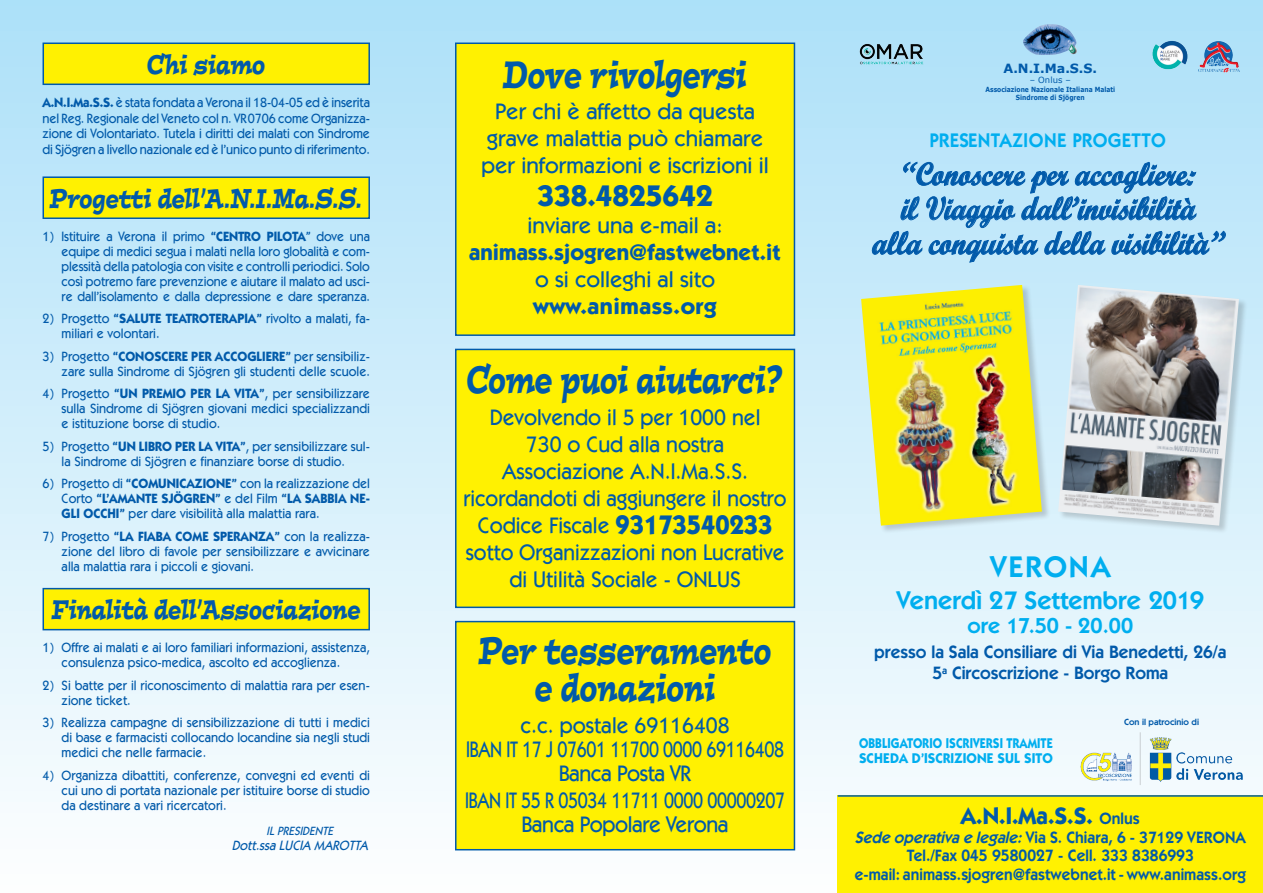
<style>
.page{position:relative;width:1263px;height:893px;background:#fff}
.page>*{position:absolute;margin:0;border:0;box-sizing:border-box;transform-origin:0 0}
.t1{font:italic 38.25px "Postino";color:#015aaa;scale:.67 1}
.t2{font:italic 38.25px "Postino";color:#015aaa;scale:.66 1}
.t3{font:700 32.4px "Script";color:#015aaa;scale:.9 1}
.t4{font:700 30px "Itc Kabel";color:#015aaa}
.t5{font:600 30px "Itc Kabel";letter-spacing:.06em;color:#00aeef}
.t6{font:italic 27px "Postino";color:#015aaa;scale:.7 1}
.t7{font:600 25.5px "Itc Kabel";color:#00aeef}
.t8{font:700 24px "Itc Kabel";color:#015aaa;scale:.95 1}
.t9{font:500 22.5px "Itc Kabel";color:#015aaa;scale:.95 1}
.t10{font:500 22.5px "Itc Kabel";color:#015aaa}
.t11{font:500 22.5px "Itc Kabel";color:#015aaa;scale:.93 1}
.t12{font:500 22.5px "Itc Kabel";letter-spacing:-.02em;color:#015aaa;scale:.8 1}
.t13{font:500 22.5px "Itc Kabel";letter-spacing:-.02em;color:#015aaa;scale:.95 1}
.t14{font:700 22.5px "Itc Kabel";color:#015aaa}
.t15{font:700 22.5px "Itc Kabel";letter-spacing:.02em;color:#015aaa;scale:1.05 1}
.t16{font:600 21.75px "Itc Kabel";color:#00aeef}
.t17{font:600 19.8px "Itc Kabel";letter-spacing:.02em;color:#00aeef;scale:.96 1}
.t18{font:600 18px "Itc Kabel";color:#015aaa}
.t19{font:600 16.5px "Itc Kabel";letter-spacing:.005em;color:#015aaa;scale:.95 1}
.t20{font:600 16.5px "Itc Kabel";letter-spacing:.005em;color:#015aaa;scale:.94 1}
.t21{font:700 14.1px "Itc Kabel";letter-spacing:.01em;color:#00aeef;scale:.85 1}
.t22{font:700 14.1px "Itc Kabel";letter-spacing:.01em;color:#00aeef;scale:.94 1}
.t23{font:500 13.5px/15px "Itc Kabel";color:#015aaa;text-align:justify;scale:.94 1}
.t24{font:italic 500 13.5px "Itc Kabel";color:#015aaa;scale:.94 1}
.t25{font:700 12.75px "Verdana";color:#015aaa}
.t26{font:italic 500 12px "Itc Kabel";color:#015aaa;scale:.94 1}
.t27{font:600 9px "Itc Kabel";color:#015aaa}
.t28{font:8.4px "Verdana";color:#015aaa}
.t29{font:700 7.05px "Verdana";color:#015aaa;scale:.85 1}
.s1{font-weight:700}
.s2{font-weight:600}
.s3{font-weight:700;font-size:27px}
.s4{font-weight:600;font-size:16.5px}
.s5{font-style:italic}
</style>
<div class="page">
<div style="left:0;top:0;width:1263px;height:893px;background:linear-gradient(to bottom,#ace0f8,#fcfefe)"></div>
<div style="left:838px;top:795px;width:425px;height:98px;background:#fff101"></div>
<div style="left:43px;top:177px;width:326px;height:41px;background:#fff101"></div>
<div style="left:43px;top:176px;width:327px;height:43px;border:2px solid #015aaa"></div>
<div style="left:456px;top:43px;width:338px;height:292px;background:#fff101"></div>
<div style="left:455px;top:43px;width:340px;height:293px;border:2px solid #015aaa"></div>
<div style="left:456px;top:349px;width:338px;height:258px;background:#fff101"></div>
<div style="left:455px;top:349px;width:340px;height:259px;border:2px solid #015aaa"></div>
<div style="left:456px;top:622px;width:338px;height:228px;background:#fff101"></div>
<div style="left:455px;top:621px;width:340px;height:229px;border:2px solid #015aaa"></div>
<div style="left:43px;top:589px;width:326px;height:41px;background:#fff101"></div>
<div style="left:43px;top:588px;width:327px;height:42px;border:2px solid #015aaa"></div>
<hr style="left:838px;top:795px;width:425px;height:2px;background:#015aaa">
<svg style="left:872px;top:162px;width:354px;height:100px;background:#9dceeb"></svg>
<div style="left:43px;top:43px;width:326px;height:41px;background:#fff101"></div>
<div style="left:43px;top:43px;width:327px;height:42px;border:2px solid #015aaa"></div>
<img style="left:1023px;top:24px;width:56px;height:32px">
<img style="left:859px;top:43px;width:65px;height:22px">
<img style="left:1197px;top:39px;width:45px;height:35px">
<img style="left:1150px;top:38px;width:39px;height:34px">
<img style="left:1079px;top:731px;width:165px;height:55px">
<div style="left:1058px;top:285px;width:189px;height:249px;background:#231f20;opacity:.2"></div>
<img style="left:1058px;top:285px;width:181px;height:241px">
<div style="left:861px;top:285px;width:190px;height:249px;background:#231f20;opacity:.2"></div>
<img style="left:861px;top:285px;width:181px;height:241px">
<p class="t6" style="left:147px;top:46px;width:170px">Chi siamo</p>
<p class="t23" style="left:43px;top:94px;width:350px;line-height:15.8px"><span class="s1">A.N.I.Ma.S.S.</span> è stata fondata a Verona il 18-04-05 ed è inserita nel Reg. Regionale del Veneto col n. VR0706 come Organizza&shy;zione di Volontariato. Tutela i diritti dei malati con Sindrome di Sjögren a livello nazionale ed è l’unico punto di riferimento.</p>
<p class="t6" style="left:50px;top:180px;width:448px">Progetti dell’A.N.I.Ma.S.S.</p>
<p class="t23" style="left:62px;top:229px;width:329px;text-indent:-19px">1) Istituire a Verona il primo <span class="s1">“CENTRO PILOTA</span><span class="s2">”</span> dove una equipe di medici segua i malati nella loro globalità e com&shy;plessità della patologia con visite e controlli periodici. Solo così potremo fare prevenzione e aiutare il malato ad usci&shy;re dall’isolamento e dalla depressione e dare speranza.</p>
<p class="t23" style="left:62px;top:311px;width:329px;text-indent:-19px">2) Progetto <span class="s1">“SALUTE TEATROTERAPIA”</span> rivolto a malati, fa&shy;miliari e volontari.</p>
<p class="t23" style="left:43px;top:349px;width:350px;text-align:right">3) Progetto <span class="s1">“CONOSCERE PER ACCOGLIERE”</span> per sensibiliz&shy;zare sulla Sindrome di Sjögren gli studenti delle scuole.</p>
<p class="t23" style="left:62px;top:386px;width:329px;text-indent:-19px">4) Progetto <span class="s1">“UN PREMIO PER LA VITA”</span>, per sensibilizzare sulla Sindrome di Sjögren giovani medici specializzandi e istituzione borse di studio.</p>
<p class="t23" style="left:43px;top:439px;width:350px;text-align:center">5) Progetto <span class="s1">“UN LIBRO PER LA VITA”</span>, per sensibilizzare sul&shy;la Sindrome di Sjögren e finanziare borse di studio.</p>
<p class="t23" style="left:62px;top:476px;width:329px;text-indent:-19px">6) Progetto di <span class="s1">“COMUNICAZIONE”</span> con la realizzazione del Corto <span class="s1">“L’AMANTE SJÖGREN”</span> e del Film <span class="s1">“LA SABBIA NE-GLI OCCHI”</span> per dare visibilità alla malattia rara.</p>
<p class="t23" style="left:62px;top:529px;width:329px;text-indent:-19px">7) Progetto <span class="s1">“LA FIABA COME SPERANZA”</span> con la realizza&shy;zione del libro di favole per sensibilizzare e avvicinare alla malattia rara i piccoli e giovani.</p>
<p class="t6" style="left:52px;top:591px;width:443px">Finalità dell’Associazione</p>
<p class="t23" style="left:62px;top:640px;width:329px;text-indent:-19px">1) Offre ai malati e ai loro familiari informazioni, assistenza, consulenza psico-medica, ascolto ed accoglienza.</p>
<p class="t23" style="left:62px;top:678px;width:329px;text-indent:-19px">2) Si batte per il riconoscimento di malattia rara per esen&shy;zione ticket.</p>
<p class="t23" style="left:62px;top:715px;width:329px;text-indent:-19px">3) Realizza campagne di sensibilizzazione di tutti i medici di base e farmacisti collocando locandine sia negli studi medici che nelle farmacie.</p>
<p class="t23" style="left:62px;top:768px;width:329px;text-indent:-19px">4) Organizza dibattiti, conferenze, convegni ed eventi di cui uno di portata nazionale per istituire borse di studio da destinare a vari ricercatori.</p>
<p class="t26" style="left:267px;top:824px;width:75px">ILPRESIDENTE</p>
<p class="t24" style="left:232px;top:838px;width:150px">Dott.ssa LUCIA MAROTTA</p>
<p class="t1" style="left:503px;top:48px;width:365px">Dove rivolgersi</p>
<p class="t10" style="left:495px;top:98px;width:262px">Per chi è affetto da questa</p>
<p class="t10" style="left:487px;top:125px;width:278px">grave malattia può chiamare</p>
<p class="t10" style="left:481px;top:152px;width:289px">per informazioni e iscrizioni il</p>
<p class="t4" style="left:537px;top:178px;width:177px">338.4825642</p>
<p class="t10" style="left:528px;top:212px;width:197px">inviare una e-mail a:</p>
<p class="t14" style="left:469px;top:239px;width:313px">animass.sjogren@fastwebnet.it</p>
<p class="t10" style="left:535px;top:266px;width:181px">o si colleghi al sito</p>
<p class="t15" style="left:533px;top:293px;width:177px">www.animass.org</p>
<p class="t2" style="left:467px;top:354px;width:482px">Come puoi aiutarci?</p>
<p class="t9" style="left:490px;top:404px;width:287px">Devolvendo il 5 per 1000 nel</p>
<p class="t9" style="left:526px;top:431px;width:210px">730 o Cud alla nostra</p>
<p class="t9" style="left:502px;top:458px;width:260px">Associazione A.N.I.Ma.S.S.</p>
<p class="t11" style="left:463px;top:485px;width:349px">ricordandoti di aggiungere il nostro</p>
<p class="t9" style="left:478px;top:512px;width:312px">Codice Fiscale <span class="s3">93173540233</span></p>
<p class="t11" style="left:466px;top:539px;width:344px">sotto Organizzazioni non Lucrative</p>
<p class="t9" style="left:509px;top:566px;width:245px">di Utilità Sociale - ONLUS</p>
<p class="t1" style="left:479px;top:625px;width:438px">Per tesseramento</p>
<p class="t1" style="left:535px;top:662px;width:271px">e donazioni</p>
<p class="t9" style="left:520px;top:712px;width:222px">c.c. postale 69116408</p>
<p class="t12" style="left:466px;top:736px;width:399px">IBAN IT 17 J 07601 11700 0000 69116408</p>
<p class="t13" style="left:559px;top:760px;width:141px">Banca Posta VR</p>
<p class="t12" style="left:465px;top:787px;width:401px">IBAN IT 55 R 05034 11711 0000 00000207</p>
<p class="t13" style="left:522px;top:811px;width:219px">Banca Popolare Verona</p>
<p class="t25" style="left:1003px;top:60px;width:95px">A.N.I.Ma.S.S.</p>
<p class="t28" style="left:1030px;top:74px;width:42px">– Onlus –</p>
<p class="t29" style="left:985px;top:84px;width:154px">Associazione Nazionale Italiana Malati</p>
<p class="t29" style="left:1016px;top:93px;width:82px">Sindrome di Sjögren</p>
<p class="t17" style="left:929px;top:129px;width:248px">PRESENTAZIONE PROGETTO</p>
<p class="t3" style="left:901px;top:154px;width:332px">“Conoscere per accogliere:</p>
<p class="t3" style="left:900px;top:189px;width:333px">il Viaggio dall’invisibilità</p>
<p class="t3" style="left:872px;top:223px;width:397px">alla conquista della visibilità”</p>
<p class="t5" style="left:990px;top:549px;width:122px">VERONA</p>
<p class="t7" style="left:896px;top:585px;width:309px">Venerdì 27 Settembre 2019</p>
<p class="t16" style="left:967px;top:613px;width:167px">ore 17.50 - 20.00</p>
<p class="t18" style="left:874px;top:642px;width:354px">presso la Sala Consiliare di Via Benedetti, 26/a</p>
<p class="t18" style="left:932px;top:663px;width:237px">5<sup>a</sup> Circoscrizione - Borgo Roma</p>
<p class="t21" style="left:859px;top:734px;width:229px">OBBLIGATORIO ISCRIVERSI TRAMITE</p>
<p class="t22" style="left:859px;top:750px;width:208px">SCHEDA D’ISCRIZIONE SUL SITO</p>
<p class="t27" style="left:1124px;top:717px;width:76px">Con il patrocinio di</p>
<p class="t8" style="left:961px;top:801px;width:190px">A.N.I.Ma.S.S. <span class="s4">Onlus</span></p>
<p class="t19" style="left:855px;top:827px;width:413px"><span class="s5">Sede operativa e legale:</span>Via S. Chiara, 6 - 37129 VERONA</p>
<p class="t19" style="left:907px;top:846px;width:303px">Tel./Fax 045 9580027 - Cell. 333 8386993</p>
<p class="t20" style="left:855px;top:865px;width:418px">e-mail: animass.sjogren@fastwebnet.it - www.animass.org</p>
</div>
